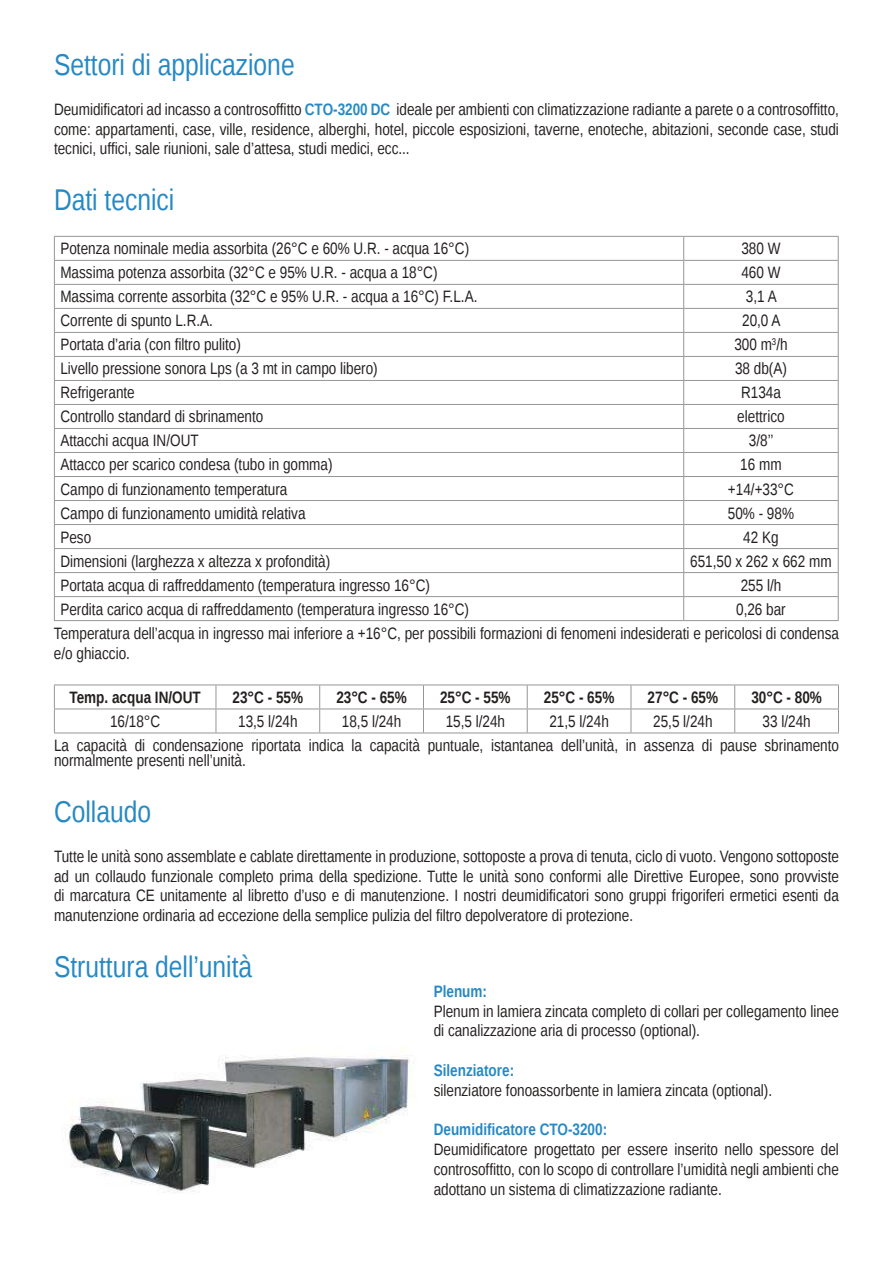
<style>
.page{position:relative;width:893px;height:1263px;background:#fff}
.page>*{position:absolute;margin:0;border:0;box-sizing:border-box;transform-origin:0 0}
.t1{font:30px "Liberation Sans Narrow";color:#2689c4}
.t2{font:16.5px/19.8px "Liberation Sans Narrow";color:#241f1f;text-align:justify}
.t3{font:700 16.5px "Liberation Sans Narrow";color:#241f1f}
.t4{font:700 16.5px "Liberation Sans Narrow";color:#2689c4}
.s1{font-weight:700;color:#2689c4}
</style>
<div class="page">
<img style="left:65px;top:1047px;width:347px;height:146px">
<hr style="left:54px;top:236px;width:630px;height:1px;background:#969698">
<hr style="left:684px;top:236px;width:155px;height:1px;background:#969698">
<hr style="left:54px;top:260px;width:630px;height:1px;background:#969698">
<hr style="left:684px;top:260px;width:155px;height:1px;background:#969698">
<hr style="left:54px;top:284px;width:630px;height:1px;background:#969698">
<hr style="left:684px;top:284px;width:155px;height:1px;background:#969698">
<hr style="left:54px;top:308px;width:630px;height:1px;background:#969698">
<hr style="left:684px;top:308px;width:155px;height:1px;background:#969698">
<hr style="left:54px;top:332px;width:630px;height:1px;background:#969698">
<hr style="left:684px;top:332px;width:155px;height:1px;background:#969698">
<hr style="left:54px;top:356px;width:630px;height:1px;background:#969698">
<hr style="left:684px;top:356px;width:155px;height:1px;background:#969698">
<hr style="left:54px;top:380px;width:630px;height:1px;background:#969698">
<hr style="left:684px;top:380px;width:155px;height:1px;background:#969698">
<hr style="left:54px;top:404px;width:630px;height:1px;background:#969698">
<hr style="left:684px;top:404px;width:155px;height:1px;background:#969698">
<hr style="left:54px;top:428px;width:630px;height:1px;background:#969698">
<hr style="left:684px;top:428px;width:155px;height:1px;background:#969698">
<hr style="left:54px;top:452px;width:630px;height:1px;background:#969698">
<hr style="left:684px;top:452px;width:155px;height:1px;background:#969698">
<hr style="left:54px;top:476px;width:630px;height:1px;background:#969698">
<hr style="left:684px;top:476px;width:155px;height:1px;background:#969698">
<hr style="left:54px;top:500px;width:630px;height:1px;background:#969698">
<hr style="left:684px;top:500px;width:155px;height:1px;background:#969698">
<hr style="left:54px;top:524px;width:630px;height:1px;background:#969698">
<hr style="left:684px;top:524px;width:155px;height:1px;background:#969698">
<hr style="left:54px;top:548px;width:630px;height:1px;background:#969698">
<hr style="left:684px;top:548px;width:155px;height:1px;background:#969698">
<hr style="left:54px;top:572px;width:630px;height:1px;background:#969698">
<hr style="left:684px;top:572px;width:155px;height:1px;background:#969698">
<hr style="left:54px;top:596px;width:630px;height:1px;background:#969698">
<svg style="left:54px;top:237px;width:1px;height:383px"></svg>
<hr style="left:684px;top:596px;width:155px;height:1px;background:#969698">
<svg style="left:683px;top:237px;width:1px;height:383px"></svg>
<svg style="left:838px;top:237px;width:1px;height:383px"></svg>
<hr style="left:54px;top:620px;width:630px;height:1px;background:#969698">
<hr style="left:684px;top:620px;width:155px;height:1px;background:#969698">
<hr style="left:54px;top:685px;width:162px;height:1px;background:#969698">
<hr style="left:216px;top:685px;width:104px;height:1px;background:#969698">
<hr style="left:320px;top:685px;width:103px;height:1px;background:#969698">
<hr style="left:423px;top:685px;width:104px;height:1px;background:#969698">
<hr style="left:527px;top:685px;width:104px;height:1px;background:#969698">
<hr style="left:631px;top:685px;width:104px;height:1px;background:#969698">
<hr style="left:735px;top:685px;width:104px;height:1px;background:#969698">
<hr style="left:54px;top:709px;width:162px;height:1px;background:#969698">
<svg style="left:54px;top:685px;width:1px;height:48px"></svg>
<hr style="left:216px;top:709px;width:104px;height:1px;background:#969698">
<svg style="left:216px;top:685px;width:1px;height:48px"></svg>
<hr style="left:320px;top:709px;width:103px;height:1px;background:#969698">
<svg style="left:319px;top:685px;width:1px;height:48px"></svg>
<hr style="left:423px;top:709px;width:104px;height:1px;background:#969698">
<svg style="left:423px;top:685px;width:1px;height:48px"></svg>
<hr style="left:527px;top:709px;width:104px;height:1px;background:#969698">
<svg style="left:527px;top:685px;width:1px;height:48px"></svg>
<hr style="left:631px;top:709px;width:104px;height:1px;background:#969698">
<svg style="left:631px;top:685px;width:1px;height:48px"></svg>
<hr style="left:735px;top:709px;width:104px;height:1px;background:#969698">
<svg style="left:734px;top:685px;width:1px;height:48px"></svg>
<svg style="left:838px;top:685px;width:1px;height:48px"></svg>
<hr style="left:54px;top:733px;width:162px;height:1px;background:#969698">
<hr style="left:216px;top:733px;width:104px;height:1px;background:#969698">
<hr style="left:320px;top:733px;width:103px;height:1px;background:#969698">
<hr style="left:423px;top:733px;width:104px;height:1px;background:#969698">
<hr style="left:527px;top:733px;width:104px;height:1px;background:#969698">
<hr style="left:631px;top:733px;width:104px;height:1px;background:#969698">
<hr style="left:735px;top:733px;width:104px;height:1px;background:#969698">
<h1 class="t1" style="left:54px;top:48px;width:242px">Settori di applicazione</h1>
<p class="t2" style="left:54px;top:100px;width:786px">Deumidificatori ad incasso a controsoffitto <span class="s1">CTO-3200 DC</span> ideale per ambienti con climatizzazione radiante a parete o a controsoffitto, come: appartamenti, case, ville, residence, alberghi, hotel, piccole esposizioni, taverne, enoteche, abitazioni, seconde case, studi tecnici, uffici, sale riunioni, sale d’attesa, studi medici, ecc...</p>
<h1 class="t1" style="left:54px;top:183px;width:122px">Dati tecnici</h1>
<p class="t2" style="left:60px;top:239px;width:410px">Potenza nominale media assorbita (26°C e 60% U.R. - acqua 16°C)</p>
<p class="t2" style="left:741px;top:239px;width:41px">380 W</p>
<p class="t2" style="left:60px;top:263px;width:379px">Massima potenza assorbita (32°C e 95% U.R. - acqua a 18°C)</p>
<p class="t2" style="left:741px;top:263px;width:41px">460 W</p>
<p class="t2" style="left:60px;top:287px;width:419px">Massima corrente assorbita (32°C e 95% U.R. - acqua a 16°C) F.L.A.</p>
<p class="t2" style="left:746px;top:287px;width:32px">3,1 A</p>
<p class="t2" style="left:60px;top:311px;width:154px">Corrente di spunto L.R.A.</p>
<p class="t2" style="left:742px;top:311px;width:40px">20,0 A</p>
<p class="t2" style="left:60px;top:335px;width:182px">Portata d’aria (con filtro pulito)</p>
<p class="t2" style="left:734px;top:335px;width:55px">300 m<sup>3</sup>/h</p>
<p class="t2" style="left:60px;top:359px;width:319px">Livello pressione sonora Lps (a 3 mt in campo libero)</p>
<p class="t2" style="left:735px;top:359px;width:53px">38 db(A)</p>
<p class="t2" style="left:60px;top:383px;width:76px">Refrigerante</p>
<p class="t2" style="left:741px;top:383px;width:41px">R134a</p>
<p class="t2" style="left:60px;top:408px;width:205px">Controllo standard di sbrinamento</p>
<p class="t2" style="left:737px;top:408px;width:49px">elettrico</p>
<p class="t2" style="left:60px;top:432px;width:140px">Attacchi acqua IN/OUT</p>
<p class="t2" style="left:749px;top:432px;width:26px">3/8’’</p>
<p class="t2" style="left:60px;top:456px;width:274px">Attacco per scarico condesa (tubo in gomma)</p>
<p class="t2" style="left:740px;top:456px;width:43px">16 mm</p>
<p class="t2" style="left:60px;top:480px;width:229px">Campo di funzionamento temperatura</p>
<p class="t2" style="left:728px;top:480px;width:68px">+14/+33°C</p>
<p class="t2" style="left:60px;top:504px;width:247px">Campo di funzionamento umidità relativa</p>
<p class="t2" style="left:728px;top:504px;width:68px">50% - 98%</p>
<p class="t2" style="left:60px;top:528px;width:32px">Peso</p>
<p class="t2" style="left:743px;top:528px;width:37px">42 Kg</p>
<p class="t2" style="left:60px;top:552px;width:271px">Dimensioni (larghezza x altezza x profondità)</p>
<p class="t2" style="left:690px;top:552px;width:143px">651,50 x 262 x 662 mm</p>
<p class="t2" style="left:60px;top:576px;width:371px">Portata acqua di raffreddamento (temperatura ingresso 16°C)</p>
<p class="t2" style="left:741px;top:576px;width:42px">255 l/h</p>
<p class="t2" style="left:60px;top:600px;width:410px">Perdita carico acqua di raffreddamento (temperatura ingresso 16°C)</p>
<p class="t2" style="left:54px;top:597px;width:786px;line-height:24.3px;text-indent:682px">0,26 bar<br>Temperatura dell’acqua in ingresso mai inferiore a +16°C, per possibili formazioni di fenomeni indesiderati e pericolosi di condensa</p>
<p class="t2" style="left:54px;top:644px;width:77px">e/o ghiaccio.</p>
<p class="t3" style="left:69px;top:686px;width:133px">Temp. acqua IN/OUT</p>
<p class="t3" style="left:233px;top:686px;width:72px">23°C - 55%</p>
<p class="t3" style="left:336px;top:686px;width:72px">23°C - 65%</p>
<p class="t3" style="left:440px;top:686px;width:72px">25°C - 55%</p>
<p class="t3" style="left:544px;top:686px;width:72px">25°C - 65%</p>
<p class="t3" style="left:648px;top:686px;width:72px">27°C - 65%</p>
<p class="t3" style="left:751px;top:686px;width:72px">30°C - 80%</p>
<p class="t2" style="left:110px;top:712px;width:52px">16/18°C</p>
<p class="t2" style="left:238px;top:712px;width:61px">13,5 l/24h</p>
<p class="t2" style="left:342px;top:712px;width:61px">18,5 l/24h</p>
<p class="t2" style="left:446px;top:712px;width:61px">15,5 l/24h</p>
<p class="t2" style="left:549px;top:712px;width:61px">21,5 l/24h</p>
<p class="t2" style="left:653px;top:712px;width:61px">25,5 l/24h</p>
<p class="t2" style="left:54px;top:710px;width:786px;line-height:24.3px;text-indent:708px">33 l/24h<br>La capacità di condensazione riportata indica la capacità puntuale, istantanea dell’unità, in assenza di pause sbrinamento</p>
<p class="t2" style="left:54px;top:751px;width:193px">normalmente presenti nell’unità.</p>
<h1 class="t1" style="left:54px;top:795px;width:99px">Collaudo</h1>
<p class="t2" style="left:54px;top:847px;width:786px">Tutte le unità sono assemblate e cablate direttamente in produzione, sottoposte a prova di tenuta, ciclo di vuoto. Vengono sottoposte ad un collaudo funzionale completo prima della spedizione. Tutte le unità sono conformi alle Direttive Europee, sono provviste di marcatura CE unitamente al libretto d’uso e di manutenzione. I nostri deumidificatori sono gruppi frigoriferi ermetici esenti da manutenzione ordinaria ad eccezione della semplice pulizia del filtro depolveratore di protezione.</p>
<h1 class="t1" style="left:54px;top:950px;width:200px">Struttura dell’unità</h1>
<p class="t4" style="left:434px;top:980px;width:55px">Plenum:</p>
<p class="t2" style="left:434px;top:1002px;width:407px">Plenum in lamiera zincata completo di collari per collegamento linee di canalizzazione aria di processo (optional).</p>
<p class="t4" style="left:434px;top:1059px;width:82px">Silenziatore:</p>
<p class="t2" style="left:434px;top:1081px;width:340px">silenziatore fonoassorbente in lamiera zincata (optional).</p>
<p class="t4" style="left:434px;top:1118px;width:175px">Deumidificatore CTO-3200:</p>
<p class="t2" style="left:434px;top:1140px;width:407px">Deumidificatore progettato per essere inserito nello spessore del controsoffitto, con lo scopo di controllare l’umidità negli ambienti che adottano un sistema di climatizzazione radiante.</p>
</div>
